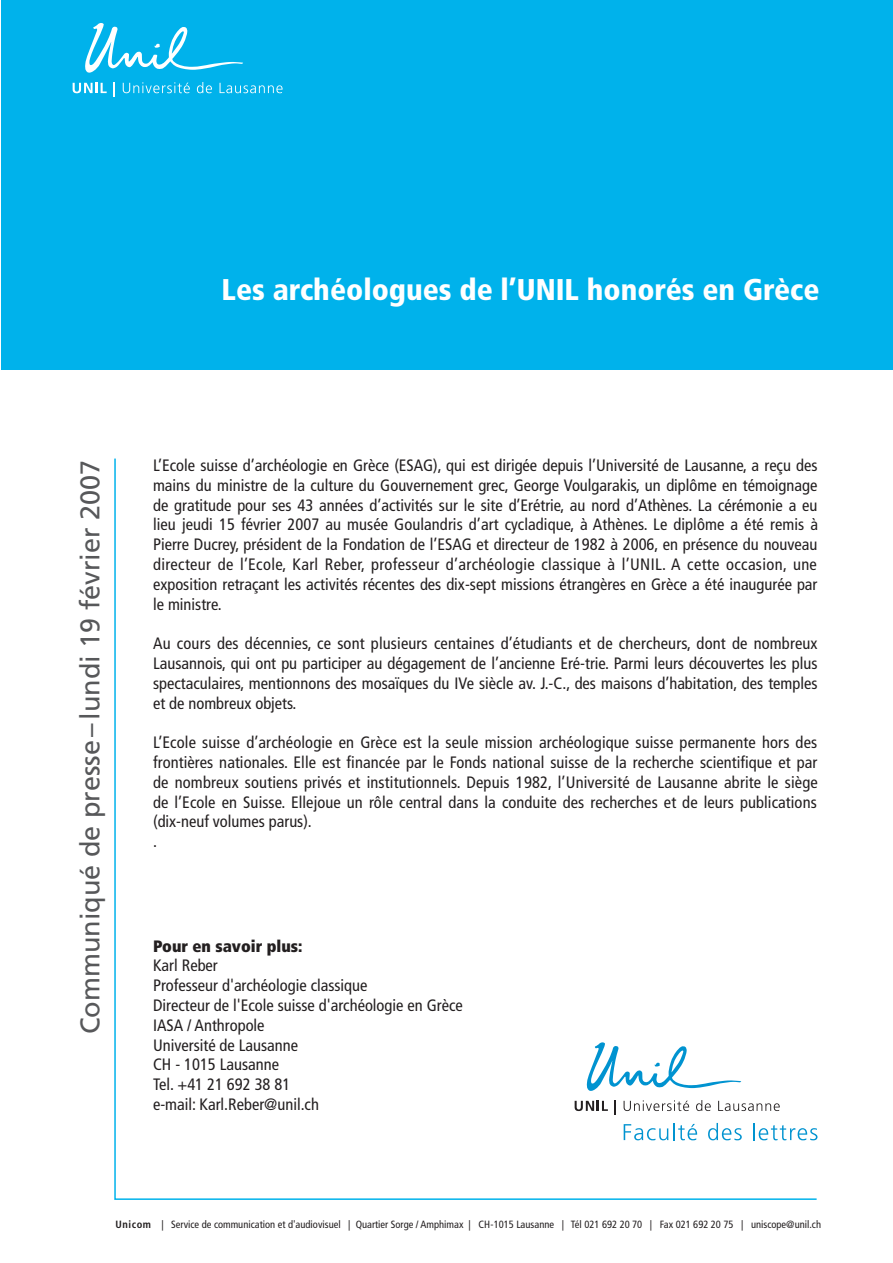
<style>
.page{position:relative;width:893px;height:1263px;background:#fff}
.page>*{position:absolute;margin:0;border:0;box-sizing:border-box;transform-origin:0 0}
._01_Titre{font:900 condensed 30px "Frutiger LT Std";color:#fff}
.communiqué{font:27px "Frutiger LT Std";color:#57585a}
._07_contact{font:condensed 16.5px/19.8px "Frutiger LT Std";color:#231f20;text-align:justify}
._07_contact-2{font:900 condensed 16.5px "Frutiger LT Std";color:#231f20}
.t1{font:condensed 10.5px "Frutiger LT Std";color:#231f20}
.s1{font-weight:700}
</style>
<div class="page">
<svg style="left:114px;top:458px;width:704px;height:742px"></svg>
<div style="left:2px;top:0;width:891px;height:370px;background:#00b2eb"></div>
<svg style="left:85px;top:23px;width:158px;height:50px"></svg>
<svg style="left:73px;top:83px;width:34px;height:10px"></svg>
<svg style="left:114px;top:82px;width:1px;height:15px"></svg>
<svg style="left:123px;top:82px;width:67px;height:11px"></svg>
<svg style="left:197px;top:82px;width:15px;height:11px"></svg>
<svg style="left:220px;top:83px;width:63px;height:10px"></svg>
<svg style="left:586px;top:1042px;width:156px;height:51px"></svg>
<svg style="left:575px;top:1101px;width:33px;height:10px"></svg>
<svg style="left:615px;top:1100px;width:1px;height:14px"></svg>
<svg style="left:624px;top:1100px;width:65px;height:11px"></svg>
<svg style="left:696px;top:1100px;width:15px;height:11px"></svg>
<svg style="left:718px;top:1101px;width:62px;height:10px"></svg>
<svg style="left:624px;top:1123px;width:73px;height:17px"></svg>
<svg style="left:708px;top:1123px;width:34px;height:17px"></svg>
<svg style="left:753px;top:1123px;width:64px;height:17px"></svg>
<p class="_01_Titre" style="left:222px;top:271px;width:600px">Les archéologues de l’UNIL honorés en Grèce</p>
<p class="communiqué" style="left:74px;top:1034px;width:575px;rotate:-90deg">Communiqué de presse– lundi 19 février 2007</p>
<p class="_07_contact" style="left:153px;top:455px;width:666px">L’Ecole suisse d’archéologie en Grèce (ESAG), qui est dirigée depuis l’Université de Lausanne, a reçu des mains du ministre de la culture du Gouvernement grec, George Voulgarakis, un diplôme en témoignage de gratitude pour ses 43 années d’activités sur le site d’Erétrie, au nord d’Athènes. La cérémonie a eu lieu jeudi 15 février 2007 au musée Goulandris d’art cycladique, à Athènes. Le diplôme a été remis à Pierre Ducrey, président de la Fondation de l’ESAG et directeur de 1982 à 2006, en présence du nouveau directeur de l’Ecole, Karl Reber, professeur d’archéologie classique à l’UNIL. A cette occasion, une exposition retraçant les activités récentes des dix-sept missions étrangères en Grèce a été inaugurée par le ministre.</p>
<p class="_07_contact" style="left:153px;top:634px;width:666px">Au cours des décennies, ce sont plusieurs centaines d’étudiants et de chercheurs, dont de nombreux Lausannois, qui ont pu participer au dégagement de l’ancienne Eré-trie. Parmi leurs découvertes les plus spectaculaires, mentionnons des mosaïques du IVe siècle av. J.-C., des maisons d’habitation, des temples et de nombreux objets.</p>
<p class="_07_contact" style="left:153px;top:733px;width:666px">L’Ecole suisse d’archéologie en Grèce est la seule mission archéologique suisse permanente hors des frontières nationales. Elle est financée par le Fonds national suisse de la recherche scientifique et par de nombreux soutiens privés et institutionnels. Depuis 1982, l’Université de Lausanne abrite le siège de l’Ecole en Suisse. Ellejoue un rôle central dans la conduite des recherches et de leurs publications (dix-neuf volumes parus).</p>
<p class="_07_contact" style="left:153px;top:832px;width:5px">.</p>
<p class="_07_contact-2" style="left:153px;top:936px;width:151px">Pour en savoir plus:</p>
<p class="_07_contact" style="left:153px;top:956px;width:66px">Karl Reber</p>
<p class="_07_contact" style="left:153px;top:976px;width:216px">Professeur d'archéologie classique</p>
<p class="_07_contact" style="left:153px;top:995px;width:311px">Directeur de l'Ecole suisse d'archéologie en Grèce</p>
<p class="_07_contact" style="left:153px;top:1015px;width:113px">IASA / Anthropole</p>
<p class="_07_contact" style="left:153px;top:1035px;width:147px">Université de Lausanne</p>
<p class="_07_contact" style="left:153px;top:1055px;width:128px">CH - 1015 Lausanne</p>
<p class="_07_contact" style="left:153px;top:1075px;width:139px">Tel. +41 21 692 38 81</p>
<p class="_07_contact" style="left:153px;top:1094px;width:167px">e-mail: Karl.Reber@unil.ch</p>
<p class="t1" style="left:116px;top:1218px;width:707px"><span class="s1">Unicom</span> | Service de communication et d'audiovisuel | Quartier Sorge / Amphimax | CH-1015 Lausanne | Tél 021 692 20 70 | Fax 021 692 20 75 | uniscope@unil.ch</p>
</div>
